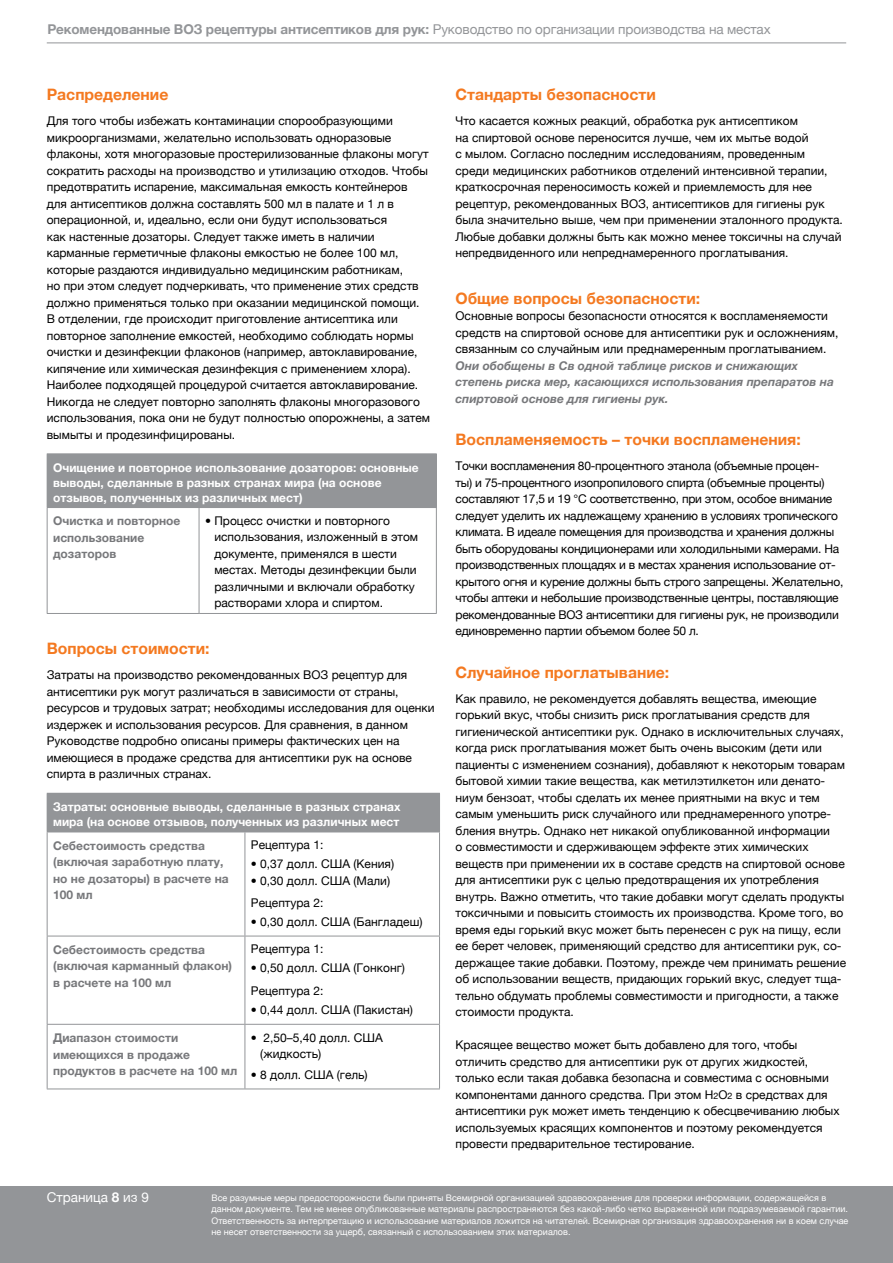
<style>
.page{position:relative;width:893px;height:1263px;background:#fff}
.page>*{position:absolute;margin:0;border:0;box-sizing:border-box;transform-origin:0 0}
.t1{font:700 15.75px "Helvetica Neue";color:#f47920}
.t2{font:700 13.5px "Helvetica Neue";letter-spacing:-.01em;color:#939598}
.t3{font:13.5px "Helvetica Neue";color:#fff}
.t4{font:12px/16.5px "Helvetica Neue";color:#000}
.t5{font:12px/16.5px "Helvetica Neue";letter-spacing:-.02em;color:#000}
.t6{font:700 12px/16.5px "Helvetica Neue";color:#77787b}
.t7{font:700 12px/15px "Helvetica Neue";color:#fff}
.t8{font:italic 700 12px/16.5px "Helvetica Neue";color:#77787b}
.t9{font:9px/11.2px "Helvetica Neue";color:#fff}
.s1{font-weight:400}
.s2{font-size:9px}
.s3{font-weight:700}
</style>
<div class="page">
<hr style="left:47px;top:43px;width:799px;height:1px;background:#939598">
<div style="left:0;top:1186px;width:893px;height:77px;background:#939598"></div>
<div style="left:47px;top:454px;width:389px;height:53px;background:#939598"></div>
<hr style="left:47px;top:453px;width:152px;height:1px;background:#939598">
<hr style="left:199px;top:453px;width:238px;height:1px;background:#939598">
<hr style="left:436px;top:454px;width:1px;height:53px;background:#939598">
<hr style="left:47px;top:507px;width:152px;height:1px;background:#939598">
<hr style="left:47px;top:508px;width:1px;height:105px;background:#939598">
<hr style="left:199px;top:507px;width:238px;height:1px;background:#939598">
<hr style="left:199px;top:508px;width:1px;height:105px;background:#939598">
<hr style="left:436px;top:508px;width:1px;height:105px;background:#939598">
<hr style="left:47px;top:613px;width:152px;height:1px;background:#939598">
<hr style="left:199px;top:613px;width:238px;height:1px;background:#939598">
<div style="left:47px;top:793px;width:393px;height:39px;background:#939598"></div>
<hr style="left:47px;top:832px;width:1px;height:104px;background:#939598">
<hr style="left:245px;top:832px;width:1px;height:104px;background:#939598">
<hr style="left:439px;top:832px;width:1px;height:104px;background:#939598">
<hr style="left:47px;top:936px;width:198px;height:1px;background:#939598">
<hr style="left:47px;top:936px;width:1px;height:88px;background:#939598">
<hr style="left:245px;top:936px;width:195px;height:1px;background:#939598">
<hr style="left:245px;top:936px;width:1px;height:88px;background:#939598">
<hr style="left:439px;top:936px;width:1px;height:88px;background:#939598">
<hr style="left:47px;top:1024px;width:198px;height:1px;background:#939598">
<hr style="left:47px;top:1025px;width:1px;height:63px;background:#939598">
<hr style="left:245px;top:1024px;width:195px;height:1px;background:#939598">
<hr style="left:245px;top:1025px;width:1px;height:63px;background:#939598">
<hr style="left:439px;top:1025px;width:1px;height:63px;background:#939598">
<hr style="left:47px;top:1088px;width:198px;height:1px;background:#939598">
<hr style="left:245px;top:1088px;width:195px;height:1px;background:#939598">
<p class="t2" style="left:47px;top:21px;width:725px">Рекомендованные ВОЗ рецептуры антисептиков для рук: <span class="s1">Руководство по организации производства на местах</span></p>
<h1 class="t1" style="left:47px;top:85px;width:123px">Распределение</h1>
<p class="t4" style="left:47px;top:113px;width:385px">Для того чтобы избежать контаминации спорообразующими микроорганизмами, желательно использовать одноразовые флаконы, хотя многоразовые простерилизованные флаконы могут сократить расходы на производство и утилизацию отходов. Чтобы предотвратить испарение, максимальная емкость контейнеров для антисептиков должна составлять 500 мл в палате и 1 л в операционной, и, идеально, если они будут использоваться<br>как настенные дозаторы. Следует также иметь в наличии карманные герметичные флаконы емкостью не более 100 мл, которые раздаются индивидуально медицинским работникам,<br>но при этом следует подчеркивать, что применение этих средств должно применяться только при оказании медицинской помощи.<br>В отделении, где происходит приготовление антисептика или повторное заполнение емкостей, необходимо соблюдать нормы очистки и дезинфекции флаконов (например, автоклавирование, кипячение или химическая дезинфекция с применением хлора).<br>Наиболее подходящей процедурой считается автоклавирование.<br>Никогда не следует повторно заполнять флаконы многоразового использования, пока они не будут полностью опорожнены, а затем вымыты и продезинфицированы.</p>
<p class="t7" style="left:53px;top:459px;width:367px">Очищение и повторное использование дозаторов: основные выводы, сделанные в разных странах мира (на основе отзывов, полученных из различных мест)</p>
<p class="t6" style="left:53px;top:512px;width:129px">Очистка и повторное использование дозаторов</p>
<p class="t4" style="left:214px;top:512px;width:205px;text-indent:-9px">• Процесс очистки и повторного использования, изложенный в этом документе, применялся в шести местах. Методы дезинфекции были различными и включали обработку растворами хлора и спиртом.</p>
<h1 class="t1" style="left:47px;top:639px;width:164px">Вопросы стоимости:</h1>
<p class="t4" style="left:47px;top:667px;width:389px">Затраты на производство рекомендованных ВОЗ рецептур для антисептики рук могут различаться в зависимости от страны, ресурсов и трудовых затрат; необходимы исследования для оценки издержек и использования ресурсов. Для сравнения, в данном Руководстве подробно описаны примеры фактических цен на имеющиеся в продаже средства для антисептики рук на основе спирта в различных странах.</p>
<p class="t7" style="left:53px;top:799px;width:349px">Затраты: основные выводы, сделанные в разных странах мира (на основе отзывов, полученных из различных мест</p>
<p class="t6" style="left:53px;top:837px;width:177px">Себестоимость средства (включая заработную плату, но не дозаторы) в расчете на<br>100 мл</p>
<p class="t4" style="left:251px;top:837px;width:74px">Рецептура 1:</p>
<p class="t4" style="left:251px;top:855px;width:145px">• 0,37 долл. США (Кения)</p>
<p class="t4" style="left:251px;top:869px;width:141px;line-height:23px">• 0,30 долл. США (Мали)<br>Рецептура 2:</p>
<p class="t4" style="left:251px;top:913px;width:173px">• 0,30 долл. США (Бангладеш)</p>
<p class="t6" style="left:53px;top:941px;width:180px">Себестоимость средства (включая карманный флакон) в расчете на 100 мл</p>
<p class="t4" style="left:251px;top:941px;width:74px">Рецептура 1:</p>
<p class="t4" style="left:251px;top:956px;width:155px;line-height:23px">• 0,50 долл. США (Гонконг)<br>Рецептура 2:</p>
<p class="t4" style="left:251px;top:1001px;width:164px">• 0,44 долл. США (Пакистан)</p>
<p class="t6" style="left:53px;top:1029px;width:186px">Диапазон стоимости имеющихся в продаже продуктов в расчете на 100 мл</p>
<p class="t4" style="left:260px;top:1029px;width:124px;text-indent:-9px">• 2,50–5,40 долл. США (жидкость)</p>
<p class="t4" style="left:251px;top:1066px;width:118px">• 8 долл. США (гель)</p>
<h1 class="t1" style="left:455px;top:85px;width:202px">Стандарты безопасности</h1>
<p class="t4" style="left:455px;top:113px;width:389px">Что касается кожных реакций, обработка рук антисептиком<br>на спиртовой основе переносится лучше, чем их мытье водой<br>с мылом. Согласно последним исследованиям, проведенным<br>среди медицинских работников отделений интенсивной терапии, краткосрочная переносимость кожей и приемлемость для нее рецептур, рекомендованных ВОЗ, антисептиков для гигиены рук была значительно выше, чем при применении эталонного продукта.<br>Любые добавки должны быть как можно менее токсичны на случай непредвиденного или непреднамеренного проглатывания.</p>
<h1 class="t1" style="left:455px;top:289px;width:246px">Общие вопросы безопасности:</h1>
<p class="t4" style="left:455px;top:308px;width:384px">Основные вопросы безопасности относятся к воспламеняемости средств на спиртовой основе для антисептики рук и осложнениям, связанным со случайным или преднамеренным проглатыванием.</p>
<p class="t8" style="left:455px;top:357px;width:380px">Они обобщены в Св одной таблице рисков и снижающих степень риска мер, касающихся использования препаратов на спиртовой основе для гигиены рук.</p>
<h1 class="t1" style="left:455px;top:430px;width:347px">Воспламеняемость – точки воспламенения:</h1>
<p class="t5" style="left:455px;top:457px;width:389px">Точки воспламенения 80-процентного этанола (объемные процен-<br>ты) и 75-процентного изопропилового спирта (объемные проценты) составляют 17,5 и 19 °С соответственно, при этом, особое внимание следует уделить их надлежащему хранению в условиях тропического климата. В идеале помещения для производства и хранения должны быть оборудованы кондиционерами или холодильными камерами. На производственных площадях и в местах хранения использование от&shy;крытого огня и курение должны быть строго запрещены. Желательно, чтобы аптеки и небольшие производственные центры, поставляющие рекомендованные ВОЗ антисептики для гигиены рук, не производили единовременно партии объемом более 50 л.</p>
<h1 class="t1" style="left:455px;top:662px;width:215px">Случайное проглатывание:</h1>
<p class="t4" style="left:455px;top:690px;width:392px">Как правило, не рекомендуется добавлять вещества, имеющие горький вкус, чтобы снизить риск проглатывания средств для гигиенической антисептики рук. Однако в исключительных случаях, когда риск проглатывания может быть очень высоким (дети или пациенты с изменением сознания), добавляют к некоторым товарам бытовой химии такие вещества, как метилэтилкетон или денато&shy;ниум бензоат, чтобы сделать их менее приятными на вкус и тем самым уменьшить риск случайного или преднамеренного употре&shy;бления внутрь. Однако нет никакой опубликованной информации<br>о совместимости и сдерживающем эффекте этих химических веществ при применении их в составе средств на спиртовой основе для антисептики рук с целью предотвращения их употребления внутрь. Важно отметить, что такие добавки могут сделать продукты токсичными и повысить стоимость их производства. Кроме того, во время еды горький вкус может быть перенесен с рук на пищу, если ее берет человек, применяющий средство для антисептики рук, со&shy;держащее такие добавки. Поэтому, прежде чем принимать решение об использовании веществ, придающих горький вкус, следует тща&shy;тельно обдумать проблемы совместимости и пригодности, а также стоимости продукта.</p>
<p class="t4" style="left:455px;top:1036px;width:386px">Красящее вещество может быть добавлено для того, чтобы отличить средство для антисептики рук от других жидкостей, только если такая добавка безопасна и совместима с основными компонентами данного средства. При этом Н<span class="s2">2</span>О<span class="s2">2</span> в средствах для антисептики рук может иметь тенденцию к обесцвечиванию любых используемых красящих компонентов и поэтому рекомендуется провести предварительное тестирование.</p>
<p class="t3" style="left:47px;top:1189px;width:104px">Страница <span class="s3">8</span> из 9</p>
<p class="t9" style="left:212px;top:1192px;width:638px">Все разумные меры предосторожности были приняты Всемирной организацией здравоохранения для проверки информации, содержащейся в данном документе. Тем не менее опубликованные материалы распространяются без какой-либо четко выраженной или подразумеваемой гарантии.<br>Ответственность за интерпретацию и использование материалов ложится на читателей. Всемирная организация здравоохранения ни в коем случае не несет ответственности за ущерб, связанный с использованием этих материалов.</p>
</div>
